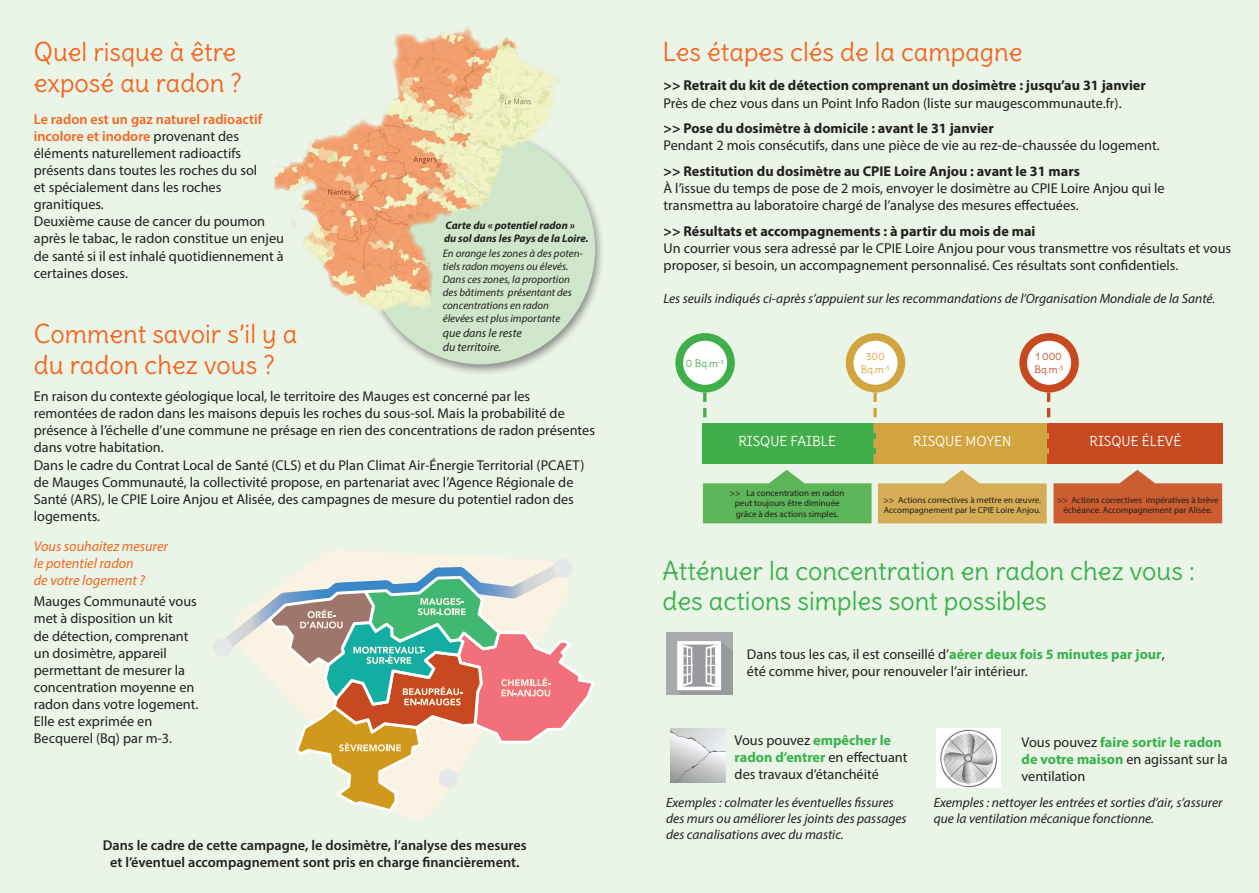
<style>
.page{position:relative;width:1259px;height:893px;background:#eaf4e7}
.page>*{position:absolute;margin:0;border:0;box-sizing:border-box;transform-origin:0 0}
.t1{font:25.5px/30.6px "Delius";color:#f36621}
.t2{font:25.5px/30.6px "Delius";color:#38b24a}
.t3{font:14.25px/17.1px "Myriad Pro";color:#231f20}
.t4{font:700 14.25px "Myriad Pro";color:#231f20}
.t5{font:600 14.25px/17.1px "Myriad Pro";color:#231f20;text-align:center}
.t6{font:italic 14.25px/17.1px "Myriad Pro";color:#f36621}
.t7{font:italic 13.5px/16.2px "Myriad Pro";color:#231f20}
.t8{font:13.5px "Delius";color:#fff}
.t9{font:italic 12px/14.4px "Myriad Pro";color:#231f20}
.t10{font:italic 10.95px/13px "Myriad Pro";color:#231f20}
.t11{font:italic 700 10.95px/13px "Myriad Pro";color:#231f20}
.t12{font:10.05px/13.5px "Delius";color:#c7491f}
.t13{font:10.05px/13.5px "Delius";color:#d2a43e;text-align:center}
.t14{font:10.05px "Delius";color:#40ae49}
.t15{font:9px/10.8px "Myriad Pro";color:#231f20;text-align:center}
.s1{font-weight:600;color:#f36621}
.s2{font-weight:700;color:#38b24a}
</style>
<div class="page">
<div style="left:360px;top:128px;width:245px;height:248px;background:#231f20;opacity:.5"></div>
<div style="left:366px;top:133px;width:229px;height:231px;background:#cfe6ca;border-radius:50%"></div>
<img style="left:274px;top:27px;width:287px;height:288px">
<svg style="left:226px;top:552px;width:369px;height:262px"></svg>
<div style="left:213px;top:638px;width:19px;height:19px;background:#e6e7e9;border-radius:50%"></div>
<div style="left:439px;top:769px;width:19px;height:19px;background:#e6e7e9;border-radius:50%"></div>
<div style="left:553px;top:559px;width:19px;height:19px;background:#e6e7e9;border-radius:50%"></div>
<div style="left:876px;top:423px;width:173px;height:41px;background:#d2a43e"></div>
<div style="left:1049px;top:423px;width:173px;height:41px;background:#c7491f"></div>
<svg style="left:703px;top:470px;width:168px;height:53px"></svg>
<div style="left:675px;top:333px;width:60px;height:59px;background:#40ae49;border-radius:50%"></div>
<div style="left:683px;top:341px;width:44px;height:44px;background:#fff;border-radius:50%"></div>
<svg style="left:703px;top:392px;width:3px;height:26px"></svg>
<div style="left:703px;top:423px;width:173px;height:41px;background:#40ae49"></div>
<div style="left:846px;top:333px;width:59px;height:59px;background:#d2a43e;border-radius:50%"></div>
<div style="left:853px;top:341px;width:44px;height:44px;background:#fff;border-radius:50%"></div>
<svg style="left:873px;top:392px;width:4px;height:72px"></svg>
<div style="left:1019px;top:333px;width:59px;height:59px;background:#c7491f;border-radius:50%"></div>
<div style="left:1027px;top:341px;width:44px;height:44px;background:#fff;border-radius:50%"></div>
<svg style="left:1047px;top:392px;width:3px;height:72px"></svg>
<svg style="left:878px;top:470px;width:168px;height:53px"></svg>
<svg style="left:1053px;top:470px;width:169px;height:53px"></svg>
<img style="left:670px;top:729px;width:56px;height:53px">
<img style="left:936px;top:729px;width:64px;height:59px">
<img style="left:666px;top:632px;width:66px;height:62px">
<h1 class="t1" style="left:34px;top:37px;width:210px">Quel risque à être exposé au radon ?</h1>
<p class="t3" style="left:34px;top:110px;width:252px"><span class="s1">Le radon est un gaz naturel radioactif incolore et inodore</span> provenant des éléments naturellement radioactifs présents dans toutes les roches du sol<br>et spécialement dans les roches granitiques.<br>Deuxième cause de cancer du poumon après le tabac, le radon constitue un enjeu de santé si il est inhalé quotidiennement à certaines doses.</p>
<h1 class="t1" style="left:34px;top:319px;width:265px">Comment savoir s’il y a du radon chez vous ?</h1>
<p class="t11" style="left:444px;top:219px;width:146px">Carte du « potentiel radon »<br>du sol dans les Pays de la Loire.</p>
<p class="t10" style="left:443px;top:246px;width:142px">En orange les zones à des poten&shy;tiels radon moyens ou élevés.<br>Dans ces zones, la proportion des bâtiments présentant des concentrations en radon élevées est plus importante</p>
<p class="t9" style="left:443px;top:325px;width:81px">que dans le reste du territoire.</p>
<p class="t3" style="left:34px;top:388px;width:563px">En raison du contexte géologique local, le territoire des Mauges est concerné par les remontées de radon dans les maisons depuis les roches du sous-sol. Mais la probabilité de présence à l’échelle d’une commune ne présage en rien des concentrations de radon présentes dans votre habitation.<br>Dans le cadre du Contrat Local de Santé (CLS) et du Plan Climat Air-Énergie Territorial (PCAET) de Mauges Communauté, la collectivité propose, en partenariat avec l’Agence Régionale de Santé (ARS), le CPIE Loire Anjou et Alisée, des campagnes de mesure du potentiel radon des logements.</p>
<p class="t6" style="left:34px;top:537px;width:136px">Vous souhaitez mesurer le potentiel radon<br>de votre logement ?</p>
<p class="t3" style="left:34px;top:593px;width:166px">Mauges Communauté vous met à disposition un kit<br>de détection, comprenant un dosimètre, appareil permettant de mesurer la concentration moyenne en radon dans votre logement.<br>Elle est exprimée en<br>Becquerel (Bq) par m-3.</p>
<p class="t5" style="left:103px;top:836px;width:425px">Dans le cadre de cette campagne, le dosimètre, l’analyse des mesures et l’éventuel accompagnement sont pris en charge financièrement.</p>
<h1 class="t1" style="left:662px;top:37px;width:361px">Les étapes clés de la campagne</h1>
<p class="t4" style="left:663px;top:76px;width:484px">&gt;&gt; Retrait du kit de détection comprenant un dosimètre : jusqu’au 31 janvier</p>
<p class="t3" style="left:663px;top:94px;width:459px">Près de chez vous dans un Point Info Radon (liste sur maugescommunaute.fr).</p>
<p class="t4" style="left:663px;top:119px;width:332px">&gt;&gt; Pose du dosimètre à domicile : avant le 31 janvier</p>
<p class="t3" style="left:663px;top:137px;width:498px">Pendant 2 mois consécutifs, dans une pièce de vie au rez-de-chaussée du logement.</p>
<p class="t4" style="left:663px;top:162px;width:418px">&gt;&gt; Restitution du dosimètre au CPIE Loire Anjou : avant le 31 mars</p>
<p class="t3" style="left:663px;top:179px;width:502px">À l’issue du temps de pose de 2 mois, envoyer le dosimètre au CPIE Loire Anjou qui le transmettra au laboratoire chargé de l’analyse des mesures effectuées.</p>
<p class="t4" style="left:663px;top:222px;width:373px">&gt;&gt; Résultats et accompagnements : à partir du mois de mai</p>
<p class="t3" style="left:663px;top:239px;width:569px">Un courrier vous sera adressé par le CPIE Loire Anjou pour vous transmettre vos résultats et vous proposer, si besoin, un accompagnement personnalisé. Ces résultats sont confidentiels.</p>
<p class="t7" style="left:663px;top:290px;width:553px">Les seuils indiqués ci-après s’appuient sur les recommandations de l’Organisation Mondiale de la Santé.</p>
<p class="t14" style="left:686px;top:357px;width:39px">0 Bq.m<sup>-3</sup></p>
<p class="t13" style="left:861px;top:350px;width:30px">300<br>Bq.m<sup>-3</sup></p>
<p class="t12" style="left:1034px;top:350px;width:30px">1 000<br>Bq.m<sup>-3</sup></p>
<p class="t8" style="left:738px;top:433px;width:99px">RISQUE FAIBLE</p>
<p class="t8" style="left:1089px;top:433px;width:93px">RISQUE ÉLEVÉ</p>
<p class="t8" style="left:913px;top:433px;width:99px">RISQUE MOYEN</p>
<p class="t15" style="left:730px;top:487px;width:116px">&gt;&gt; La concentration en radon peut toujours être diminuée grâce à des actions simples.</p>
<p class="t15" style="left:883px;top:494px;width:159px;text-align:left">&gt;&gt; Actions correctives à mettre en œuvre.<br>Accompagnement par le CPIE Loire Anjou.</p>
<p class="t15" style="left:1057px;top:494px;width:163px">&gt;&gt; Actions correctives impératives à brève échéance. Accompagnement par Alisée.</p>
<h1 class="t2" style="left:662px;top:555px;width:534px">Atténuer la concentration en radon chez vous : des actions simples sont possibles</h1>
<p class="t3" style="left:747px;top:645px;width:419px">Dans tous les cas, il est conseillé d’<span class="s2">aérer deux fois 5 minutes par jour</span>, été comme hiver, pour renouveler l’air intérieur.</p>
<p class="t3" style="left:734px;top:731px;width:174px">Vous pouvez <span class="s2">empêcher le radon d’entrer</span> en effectuant des travaux d’étanchéité</p>
<p class="t7" style="left:666px;top:794px;width:242px">Exemples : colmater les éventuelles fissures des murs ou améliorer les joints des passages des canalisations avec du mastic.</p>
<p class="t3" style="left:1021px;top:733px;width:208px">Vous pouvez <span class="s2">faire sortir le radon de votre maison</span> en agissant sur la ventilation</p>
<p class="t7" style="left:933px;top:794px;width:290px">Exemples : nettoyer les entrées et sorties d’air, s’assurer que la ventilation mécanique fonctionne.</p>
</div>
